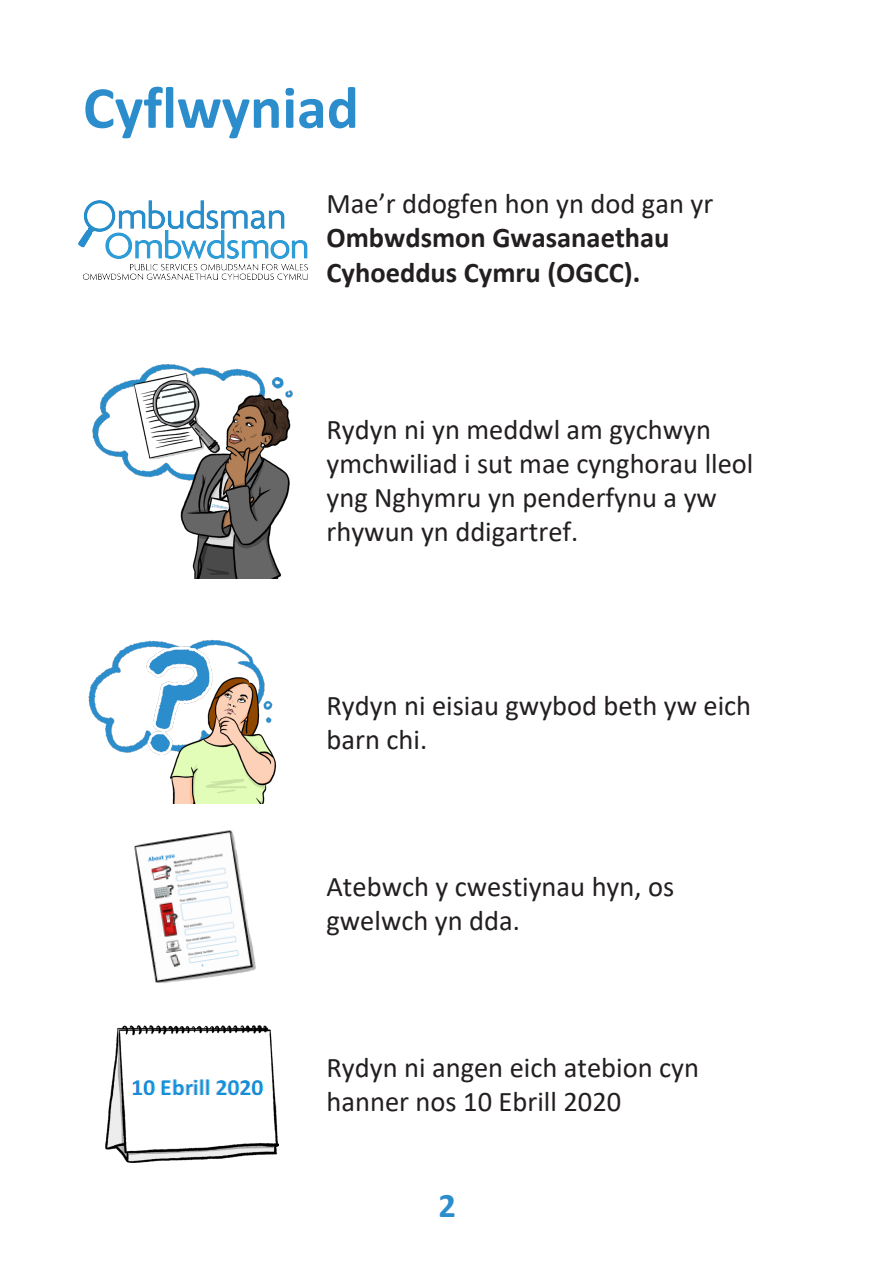
<style>
.page{position:relative;width:893px;height:1263px;background:#fff}
.page>*{position:absolute;margin:0;border:0;box-sizing:border-box;transform-origin:0 0}
.t1{font:700 60px "Calibri";color:#2c8dcd}
.t2{font:700 34.5px "Calibri";color:#2c8dcd}
.t3{font:28.5px/34.2px "Calibri";color:#231f20}
.t4{font:700 28.5px/34.2px "Calibri";color:#231f20}
.s1{font-weight:400}
</style>
<div class="page">
<img style="left:92px;top:364px;width:201px;height:214px">
<img style="left:88px;top:640px;width:188px;height:164px">
<img style="left:134px;top:830px;width:122px;height:153px">
<img style="left:105px;top:1026px;width:174px;height:136px">
<img style="left:78px;top:200px;width:229px;height:79px">
<img style="left:131px;top:1068px;width:134px;height:40px">
<p class="t1" style="left:83px;top:65px;width:277px">Cyflwyniad</p>
<p class="t4" style="left:326px;top:186px;width:388px"><span class="s1">Mae’r ddogfen hon yn dod gan yr<br></span>Ombwdsmon Gwasanaethau<br>Cyhoeddus Cymru (OGCC).</p>
<p class="t3" style="left:326px;top:411px;width:428px">Rydyn ni yn meddwl am gychwyn ymchwiliad i sut mae cynghorau lleol yng Nghymru yn penderfynu a yw rhywun yn ddigartref.</p>
<p class="t3" style="left:326px;top:688px;width:426px">Rydyn ni eisiau gwybod beth yw eich barn chi.</p>
<p class="t3" style="left:326px;top:869px;width:349px">Atebwch y cwestiynau hyn, os gwelwch yn dda.</p>
<p class="t3" style="left:326px;top:1050px;width:374px">Rydyn ni angen eich atebion cyn hanner nos 10 Ebrill 2020</p>
<p class="t2" style="left:439px;top:1181px;width:19px">2</p>
</div>
